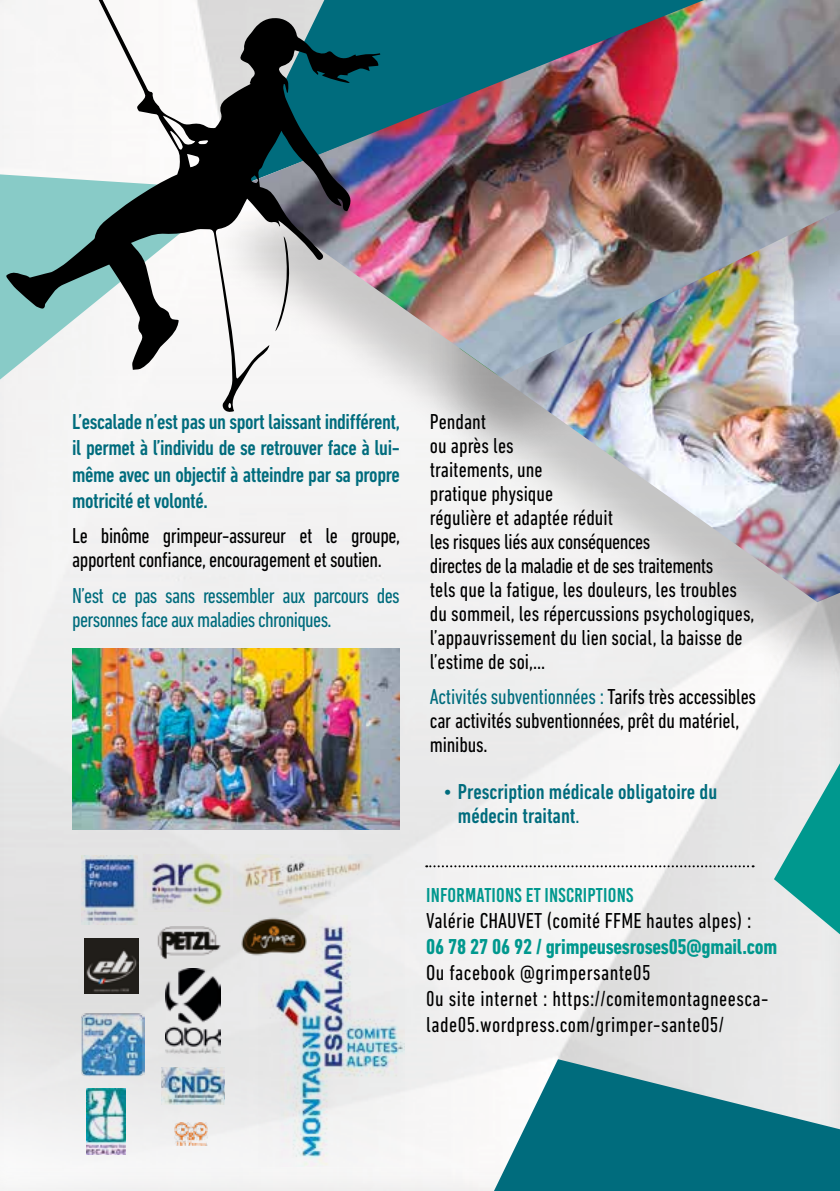
<style>
.page{position:relative;width:840px;height:1191px;background:#fff}
.page>*{position:absolute;margin:0;border:0;box-sizing:border-box;transform-origin:0 0}
.t1{font:condensed 22px/24px "DIN Next LT Pro";color:#000}
.t2{font:500 condensed 22px/26.4px "DIN Next LT Pro";letter-spacing:-.02em;color:#006c7d;text-align:justify}
.t3{font:condensed 22px/26px "DIN Next LT Pro";letter-spacing:.02em;color:#000}
.t4{font:condensed 22px/24px "DIN Next LT Pro";letter-spacing:-.02em;color:#000}
.t5{font:condensed 22px/24px "DIN Next LT Pro";letter-spacing:-.03em;color:#006c7d}
.t6{font:500 condensed 22px/24px "DIN Next LT Pro";color:#006c7d}
.t7{font:700 condensed 22px "DIN Next LT Pro";letter-spacing:-.01em;color:#00988e}
.t8{font:20px "Bebas Kai";letter-spacing:.01em;color:#00988e}
.s1{color:#006c7d}
.s2{font-weight:400}
</style>
<div class="page">
<div style="left:0;top:0;width:839px;height:1191px;background:#000;opacity:.2"></div>
<div style="left:422px;top:136px;width:417px;height:557px;background:#000;opacity:.2"></div>
<img style="left:459px;top:468px;width:380px;height:134px">
<svg style="left:0;top:174px;width:5px;height:205px"></svg>
<svg style="left:773px;top:763px;width:66px;height:171px"></svg>
<svg style="left:493px;top:1059px;width:346px;height:132px;fill:#006c7d"></svg>
<div style="left:404px;top:888px;width:370px;height:69px;background:#000;opacity:.2"></div>
<svg style="left:426px;top:865px;width:327px;height:2px"></svg>
<div style="left:202px;top:0;width:637px;height:468px;background:#000;opacity:.2"></div>
<img style="left:380px;top:0;width:459px;height:377px">
<svg style="left:5px;top:0;width:375px;height:414px"></svg>
<svg style="left:275px;top:236px;width:14px;height:95px"></svg>
<img style="left:258px;top:915px;width:146px;height:251px">
<img style="left:233px;top:854px;width:141px;height:61px">
<img style="left:144px;top:854px;width:85px;height:57px">
<img style="left:81px;top:856px;width:56px;height:68px">
<img style="left:162px;top:1067px;width:62px;height:37px">
<img style="left:155px;top:926px;width:66px;height:33px">
<img style="left:175px;top:1122px;width:32px;height:23px">
<img style="left:84px;top:939px;width:55px;height:54px">
<img style="left:239px;top:917px;width:71px;height:52px">
<img style="left:80px;top:1012px;width:64px;height:64px">
<img style="left:87px;top:1088px;width:39px;height:66px">
<img style="left:166px;top:969px;width:54px;height:84px">
<img style="left:72px;top:648px;width:327px;height:181px">
<p class="t2" style="left:72px;top:408px;width:329px">L’escalade n’est pas un sport laissant indifférent, il permet à l’individu de se retrouver face à lui&shy;même avec un objectif à atteindre par sa propre motricité et volonté.</p>
<p class="t4" style="left:72px;top:524px;width:329px">Le binôme grimpeur-assureur et le groupe, apportent confiance, encouragement et soutien.</p>
<p class="t5" style="left:72px;top:583px;width:329px">N’est ce pas sans ressembler aux parcours des personnes face aux maladies chroniques.</p>
<p class="t1" style="left:429px;top:409px;width:326px">Pendant<br>ou après les<br>traitements, une<br>pratique physique<br>régulière et adaptée réduit<br>les risques liés aux conséquences<br>directes de la maladie et de ses traitements<br>tels que la fatigue, les douleurs, les troubles du sommeil, les répercussions psychologiques, l’appauvrissement du lien social, la baisse de l’estime de soi,...</p>
<p class="t1" style="left:429px;top:684px;width:327px"><span class="s1">Activités subventionnées :</span> Tarifs très accessibles car activités subventionnées, prêt du matériel, minibus.</p>
<p class="t6" style="left:457px;top:779px;width:261px;text-indent:-15px"><span class="s2">•</span> Prescription médicale obligatoire du médecin traitant<span class="s2">.</span></p>
<p class="t8" style="left:426px;top:884px;width:208px">INFORMATIONS ET INSCRIPTIONS</p>
<p class="t1" style="left:426px;top:908px;width:326px">Valérie CHAUVET (comité FFME hautes alpes) :</p>
<p class="t7" style="left:426px;top:934px;width:352px">06 78 27 06 92 / grimpeusesroses05@gmail.com</p>
<p class="t3" style="left:426px;top:959px;width:343px">Ou facebook @grimpersante05<br>0u site internet : https://comitemontagneesca&shy;lade05.wordpress.com/grimper-sante05/</p>
</div>
